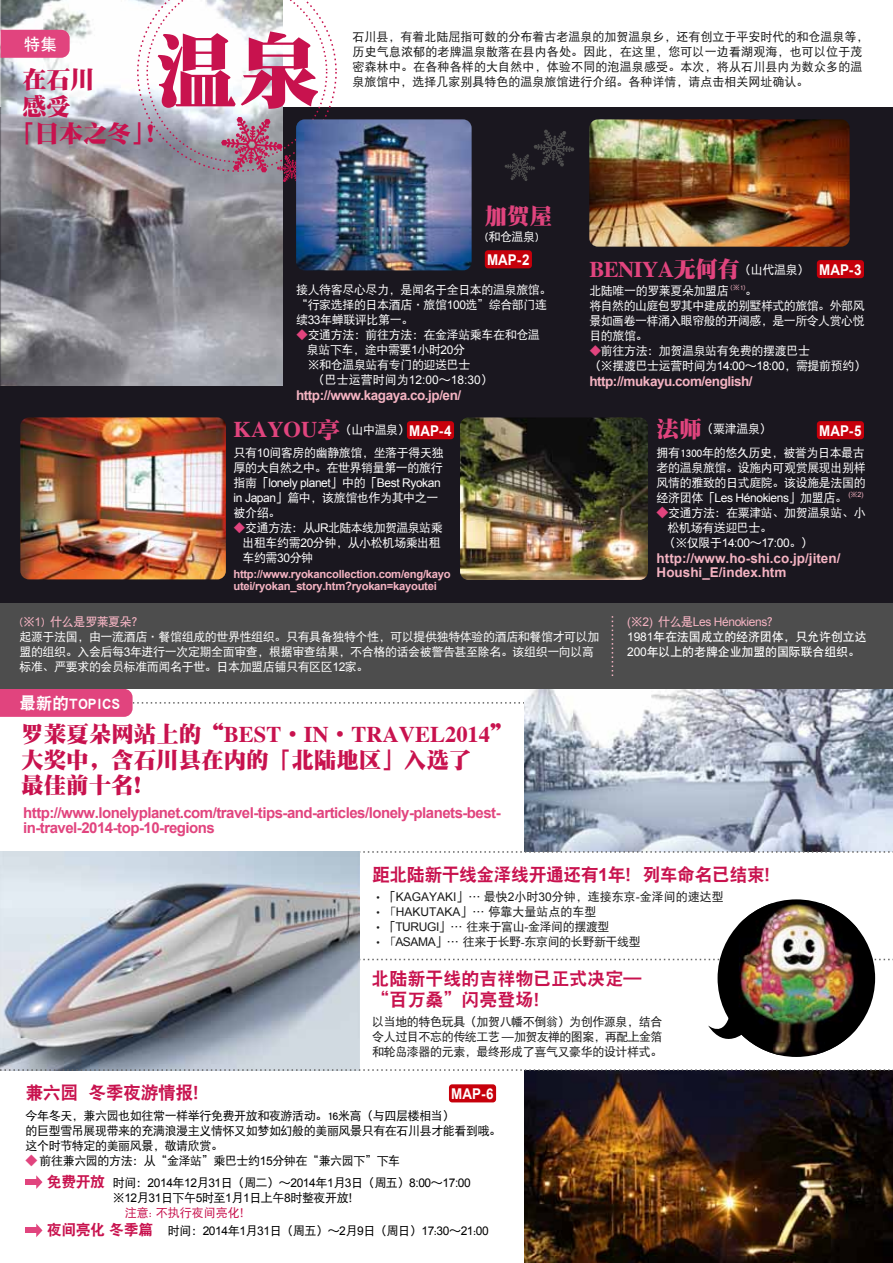
<style>
.page{position:relative;width:893px;height:1263px;background:#fff}
.page>*{position:absolute;margin:0;border:0;box-sizing:border-box;transform-origin:0 0}
.t1{font:82.5px "DF Song GB W12";color:#c8124e}
.t2{font:24px "DF Song GB W12";color:#c8124e}
.t3{font:700 22.5px "Times";color:#c8124e}
.t4{font:22.5px/25.5px "DF Song GB W12";color:#c8124e}
.t5{font:700 22.5px "Times";letter-spacing:-.025em;color:#e1447e}
.t6{font:22.5px "DF Song GB W12";color:#e1447e}
.t7{font:18px "DF Hei GB W9";letter-spacing:-.035em;color:#c8124e}
.t8{font:18px/21px "DF Hei GB W9";color:#c8124e}
.t9{font:16.5px "DF Hei GB W9";color:#fff}
.t10{font:16.5px "DF Hei GB W7";color:#fff}
.t11{font:700 15px/15px "Arial";letter-spacing:-.035em;color:#e1447e}
.t12{font:700 14.85px "Arial";color:#fff;scale:.9 1}
.t13{font:700 13.5px "Arial";letter-spacing:-.035em;color:#f4b3c2}
.t14{font:700 13.5px/13.5px "Arial";color:#f4b3c2}
.t15{font:12px/15px "DF Hei GB W5";letter-spacing:-.035em;color:#fff}
.t16{font:12px/15px "DF Hei GB W5";color:#1a1a1a;text-align:justify}
.t17{font:12px/15px "DF Hei GB W5";letter-spacing:-.035em;color:#000}
.t18{font:12px/15px "DF Hei GB W5";letter-spacing:-.035em;color:#1a1a1a}
.t19{font:12px "Arial";letter-spacing:-.035em;color:#fff}
.t20{font:12px "Arial";letter-spacing:-.035em;color:#000}
.t21{font:12px/15px "DF Hei GB W7";letter-spacing:-.015em;color:#fff}
.t22{font:12px "DF Hei GB W5";color:#fff}
.t23{font:12px "Arial";letter-spacing:-.035em;color:#f4b3c2}
.t24{font:12px "DF Hei GB W7";letter-spacing:-.035em;color:#f4b3c2}
.t25{font:700 11.25px/11.2px "Arial";letter-spacing:-.025em;color:#f4b3c2}
.s1{font-family:"DF Song GB W12";font-weight:400}
.s2{font-family:"DF Hei GB W5";font-weight:400;font-size:12px;color:#fff}
.s3{font-family:"Arial";font-size:14.85px;color:#fff}
.s4{font-family:"Arial"}
.s5{color:#e1447e}
.s6{font-family:"Times";font-weight:700;font-size:22.5px;color:#e1447e}
.s7{font-family:"DF Song GB W12";font-size:22.5px;color:#e1447e}
.s8{font-family:"DF Hei GB W5"}
.s9{font-family:"Koz Go Pro";color:#e1447e}
.s10{font-family:"DF Hei GB W7"}
.s11{font-family:"Arial";font-weight:700}
.s12{font-family:"Koz Go Pro"}
.s13{font-family:"DF Hei GB W9";font-size:15px;color:#c8124e}
.s14{color:#c8124e}
</style>
<div class="page">
<img style="left:525px;top:689px;width:368px;height:162px">
<svg style="left:360px;top:959px;width:533px;height:1px"></svg>
<svg style="left:0;top:689px;width:756px;height:28px"></svg>
<div style="left:449px;top:1084px;width:47px;height:18px;background:#c7000b;border-radius:3px"></div>
<div style="left:26px;top:1179px;width:13px;height:6px;background:#e1447e"></div>
<svg style="left:36px;top:1175px;width:6px;height:14px"></svg>
<div style="left:26px;top:1228px;width:13px;height:5px;background:#e1447e"></div>
<svg style="left:36px;top:1223px;width:6px;height:14px"></svg>
<div style="left:0;top:107px;width:893px;height:508px;background:#1a171f"></div>
<div style="left:0;top:603px;width:893px;height:86px;background:#4d4d4d"></div>
<img style="left:0;top:0;width:283px;height:386px">
<div style="left:1px;top:30px;width:69px;height:28px;background:#e1447e"></div>
<svg style="left:137px;top:0;width:200px;height:183px"></svg>
<svg style="left:504px;top:130px;width:70px;height:51px"></svg>
<div style="left:817px;top:260px;width:47px;height:18px;background:#c7000b;border-radius:3px"></div>
<div style="left:407px;top:421px;width:47px;height:18px;background:#c7000b;border-radius:3px"></div>
<div style="left:485px;top:250px;width:47px;height:18px;background:#c7000b;border-radius:3px"></div>
<img style="left:296px;top:119px;width:176px;height:151px">
<img style="left:589px;top:119px;width:261px;height:128px">
<div style="left:817px;top:421px;width:47px;height:18px;background:#c7000b;border-radius:3px"></div>
<img style="left:460px;top:417px;width:188px;height:163px">
<img style="left:20px;top:417px;width:206px;height:162px">
<svg style="left:612px;top:616px;width:1px;height:60px"></svg>
<svg style="left:0;top:851px;width:893px;height:2px"></svg>
<img style="left:0;top:852px;width:360px;height:217px">
<img style="left:525px;top:1071px;width:368px;height:192px">
<div style="left:718px;top:899px;width:157px;height:158px;background:#000;border-radius:50%"></div>
<img style="left:739px;top:903px;width:118px;height:152px">
<svg style="left:708px;top:1013px;width:37px;height:38px"></svg>
<svg style="left:0;top:1069px;width:893px;height:2px"></svg>
<h1 class="t1" style="left:155px;top:26px;width:167px">温泉</h1>
<h3 class="t10" style="left:24px;top:35px;width:35px">特集</h3>
<h2 class="t2" style="left:22px;top:67px;width:73px">在石川</h2>
<h2 class="t2" style="left:22px;top:94px;width:49px">感受</h2>
<h2 class="t2" style="left:11px;top:121px;width:161px">「日本之冬」！</h2>
<p class="t16" style="left:353px;top:29px;width:517px;text-align:left">石川县，有着北陆屈指可数的分布着古老温泉的加贺温泉乡，还有创立于平安时代的和仓温泉等，历史气息浓郁的老牌温泉散落在县内各处。因此，在这里，您可以一边看湖观海，也可以位于茂密森林中。在各种各样的大自然中，体验不同的泡温泉感受。本次，将从石川县内为数众多的温泉旅馆中，选择几家别具特色的温泉旅馆进行介绍。各种详情，请点击相关网址确认。</p>
<h3 class="t6" style="left:485px;top:204px;width:69px">加贺屋</h3>
<p class="t15" style="left:485px;top:228px;width:55px">(和仓温泉)</p>
<p class="t12" style="left:487px;top:250px;width:49px">MAP-2</p>
<h3 class="t5" style="left:589px;top:254px;width:274px">BENIYA<span class="s1">无何有</span><span class="s2">（山代温泉）</span> <span class="s3">MAP-3</span></h3>
<p class="t15" style="left:296px;top:281px;width:257px">接人待客尽心尽力，是闻名于全日本的温泉旅馆。“行家选择的日本酒店·旅馆<span class="s4">100</span>选”综合部门连续<span class="s4">33</span>年蝉联评比第一。</p>
<p class="t15" style="left:296px;top:326px;width:245px"><span class="s5">◆</span>交通方法：前往方法：在金泽站乘车在和仓温</p>
<p class="t15" style="left:307px;top:342px;width:160px">泉站下车，途中需要<span class="s4">1</span>小时<span class="s4">20</span>分</p>
<p class="t15" style="left:296px;top:356px;width:176px">　※和仓温泉站有专门的迎送巴士</p>
<p class="t22" style="left:313px;top:373px;width:182px">（巴士运营时间为<span class="s4">12:00</span>～<span class="s4">18:30</span>）</p>
<p class="t13" style="left:296px;top:386px;width:167px">http://www.kagaya.co.jp/en/</p>
<p class="t15" style="left:234px;top:422px;width:178px"><span class="s6">KAYOU</span><span class="s7">亭</span>（山中温泉）</p>
<p class="t12" style="left:409px;top:421px;width:49px">MAP-4</p>
<p class="t15" style="left:234px;top:445px;width:211px">只有<span class="s4">10</span>间客房的幽静旅馆，坐落于得天独厚的大自然之中。在世界销量第一的旅行</p>
<p class="t19" style="left:234px;top:475px;width:209px"><span class="s8">指南「</span>lonely planet<span class="s8">」中的「</span>Best Ryokan</p>
<p class="t15" style="left:234px;top:490px;width:206px"><span class="s4">in Japan</span>」篇中，该旅馆也作为其中之一被介绍。</p>
<p class="t15" style="left:242px;top:520px;width:202px;text-indent:-9px"><span class="s5">◆</span>交通方法：从<span class="s4">JR</span>北陆本线加贺温泉站乘出租车约需<span class="s4">20</span>分钟，从小松机场乘出租车约需<span class="s4">30</span>分钟</p>
<p class="t25" style="left:233px;top:569px;width:219px">http://www.ryokancollection.com/eng/kayo utei/ryokan_story.htm?ryokan=kayoutei</p>
<p class="t15" style="left:589px;top:283px;width:277px">北陆唯一的罗莱夏朵加盟店 <sup>(※1)</sup>。<br>将自然的山庭包罗其中建成的别墅样式的旅馆。外部风景如画卷一样涌入眼帘般的开阔感，是一所令人赏心悦目的旅馆。</p>
<p class="t15" style="left:589px;top:343px;width:278px"><span class="s5">◆</span>前往方法：加贺温泉站有免费的摆渡巴士<br>（※摆渡巴士运营时间为<span class="s4">14:00</span>～<span class="s4">18:00</span>，需提前预约）</p>
<p class="t13" style="left:589px;top:373px;width:165px">http://mukayu.com/english/</p>
<p class="t15" style="left:657px;top:421px;width:116px"><span class="s7">法师</span>（粟津温泉）</p>
<p class="t12" style="left:819px;top:421px;width:49px">MAP-5</p>
<p class="t15" style="left:657px;top:445px;width:211px;text-align:justify">拥有1300年的悠久历史，被誉为日本最古老的温泉旅馆。设施内可观赏展现出别样风情的雅致的日式庭院。该设施是法国的</p>
<p class="t19" style="left:657px;top:490px;width:209px"><span class="s8">经济团体「</span>Les Hénokiens<span class="s8">」加盟店。</span> <sup>(</sup><sup>※</sup><sup>2)</sup></p>
<p class="t15" style="left:667px;top:505px;width:200px;text-indent:-11px"><span class="s9">◆</span>交通方法：在粟津站、加贺温泉站、小松机场有送迎巴士。</p>
<p class="t19" style="left:664px;top:535px;width:151px"><span class="s8">（※仅限于</span>14:00<span class="s8">～</span>17:00<span class="s8">。）</span></p>
<p class="t14" style="left:657px;top:552px;width:185px">http://www.ho-shi.co.jp/jiten/<br>Houshi_E/index.htm</p>
<p class="t24" style="left:19px;top:615px;width:126px"><span class="s8">(</span>※<span class="s4">1</span><span class="s8">)</span> 什么是罗莱夏朵？</p>
<p class="t15" style="left:19px;top:629px;width:582px">起源于法国，由一流酒店·餐馆组成的世界性组织。只有具备独特个性，可以提供独特体验的酒店和餐馆才可以加盟的组织。入会后每<span class="s4">3</span>年进行一次定期全面审查，根据审查结果，不合格的话会被警告甚至除名。该组织一向以高标准、严要求的会员标准而闻名于世。日本加盟店铺只有区区<span class="s4">12</span>家。</p>
<h3 class="t9" style="left:19px;top:694px;width:102px">最新的TOPICS</h3>
<h3 class="t3" style="left:21px;top:719px;width:493px"><span class="s1">罗莱夏朵网站上的“</span>BEST<span class="s1">·</span>IN<span class="s1">·</span>TRAVEL2014<span class="s1">”</span></h3>
<h3 class="t4" style="left:21px;top:746px;width:452px">大奖中，含石川县在内的「北陆地区」入选了最佳前十名！</h3>
<p class="t11" style="left:23px;top:806px;width:479px">http://www.lonelyplanet.com/travel-tips-and-articles/lonely-planets-best&shy;in-travel-2014-top-10-regions</p>
<p class="t23" style="left:627px;top:614px;width:153px">(<span class="s10">※</span>2) <span class="s10">什么是</span>Les Hénokiens<span class="s10">？</span></p>
<p class="t21" style="left:627px;top:629px;width:241px"><span class="s4">1981</span>年在法国成立的经济团体，只允许创立达<br><span class="s4">200</span>年以上的老牌企业加盟的国际联合组织。</p>
<h3 class="t7" style="left:372px;top:864px;width:411px">距北陆新干线金泽线开通还有<span class="s11">1</span>年！列车命名已结束！</h3>
<p class="t18" style="left:372px;top:889px;width:353px"><span class="s12">・</span>「<span class="s4">KAGAYAKI</span>」… 最快<span class="s4">2</span>小时<span class="s4">30</span>分钟，连接东京<span class="s4">-</span>金泽间的速达型<span class="s12">・「</span><span class="s4">HAKUTAKA</span>」… 停靠大量站点的车型<br><span class="s12">・</span>「<span class="s4">TURUGI</span>」… 往来于富山<span class="s4">-</span>金泽间的摆渡型<br><span class="s12">・「</span><span class="s4">ASAMA</span>」… 往来于长野-东京间的长野新干线型</p>
<h3 class="t8" style="left:371px;top:968px;width:271px">北陆新干线的吉祥物已正式决定— “百万桑”闪亮登场！</h3>
<p class="t16" style="left:372px;top:1014px;width:292px">以当地的特色玩具（加贺八幡不倒翁）为创作源泉，结合令人过目不忘的传统工艺-加贺友禅的图案，再配上金箔和轮岛漆器的元素，最终形成了喜气又豪华的设计样式。</p>
<h3 class="t7" style="left:26px;top:1083px;width:187px">兼六园 冬季夜游情报！</h3>
<p class="t12" style="left:451px;top:1084px;width:49px">MAP-6</p>
<p class="t17" style="left:26px;top:1108px;width:477px">今年冬天，兼六园也如往常一样举行免费开放和夜游活动。16米高（与四层楼相当）<br>的巨型雪吊展现带来的充满浪漫主义情怀又如梦如幻般的美丽风景只有在石川县才能看到哦。这个时节特定的美丽风景，敬请欣赏。</p>
<p class="t17" style="left:26px;top:1153px;width:376px"><span class="s9">◆</span> 前往兼六园的方法：从“金泽站”乘巴士约<span class="s4">15</span>分钟在“兼六园下”下车</p>
<p class="t20" style="left:47px;top:1175px;width:426px"><span class="s13">免费开放</span> <span class="s8">时间：</span>2014<span class="s8">年</span>12<span class="s8">月</span>31<span class="s8">日（周二）～</span>2014<span class="s8">年</span>1<span class="s8">月</span>3<span class="s8">日（周五）</span>8:00<span class="s8">～</span>17:00</p>
<p class="t17" style="left:113px;top:1190px;width:249px">※<span class="s4">12</span>月<span class="s4">31</span>日下午<span class="s4">5</span>时至<span class="s4">1</span>月<span class="s4">1</span>日上午<span class="s4">8</span>时整夜开放！<span class="s14">請注意: 不执行夜间亮化！</span></p>
<p class="t17" style="left:47px;top:1223px;width:443px"><span class="s13">夜间亮化 冬季篇</span> 时间：<span class="s4">2014</span>年<span class="s4">1</span>月<span class="s4">31</span>日（周五）～<span class="s4">2</span>月<span class="s4">9</span>日（周日）<span class="s4">17</span>:<span class="s4">30</span>～<span class="s4">21</span>:<span class="s4">00</span></p>
</div>
